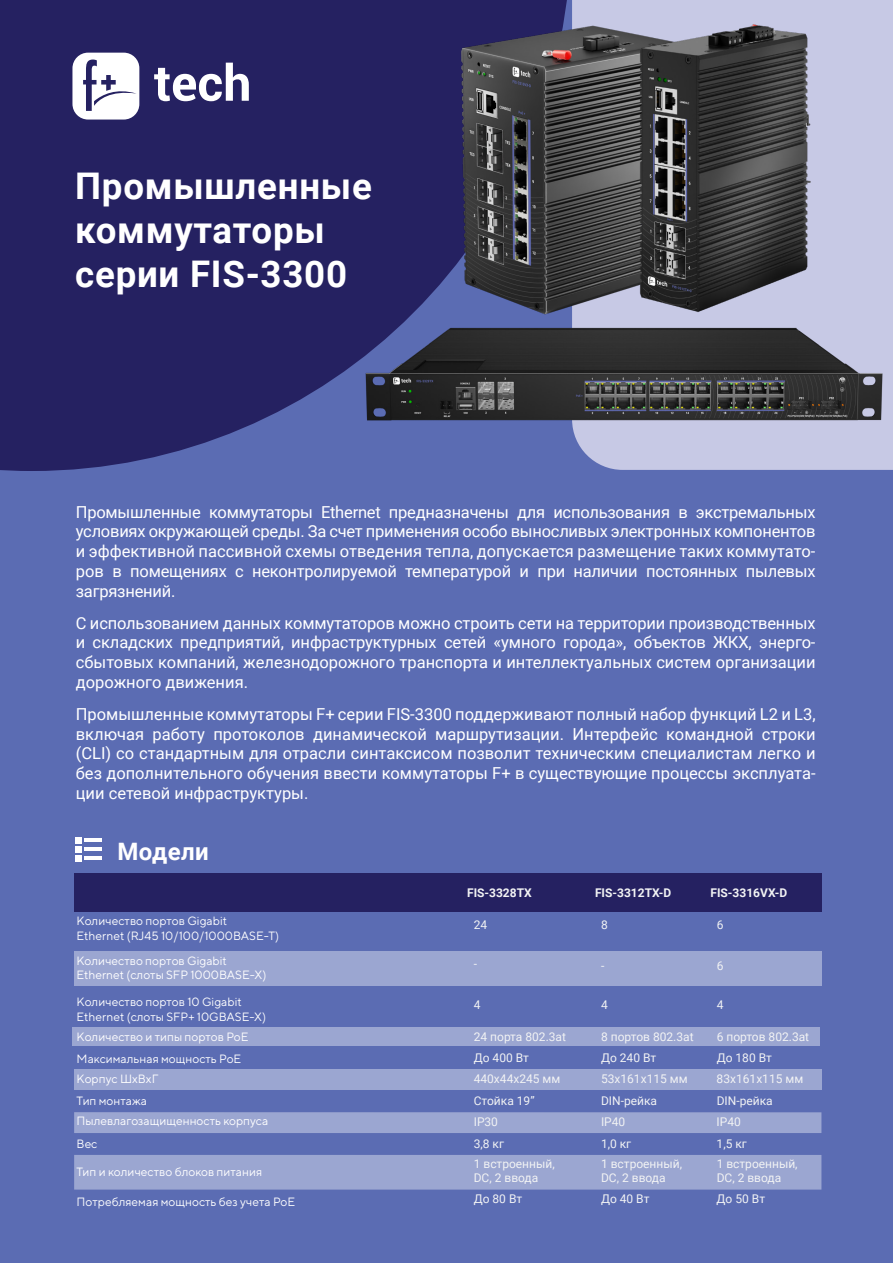
<style>
.page{position:relative;width:893px;height:1263px;background:#5b6cb3}
.page>*{position:absolute;margin:0;border:0;box-sizing:border-box;transform-origin:0 0}
.t1{font:700 36.75px/44.1px "Roboto";letter-spacing:.02em;color:#fff}
.t2{font:700 24px "Roboto";letter-spacing:.02em;color:#fff}
.t3{font:16.5px/19.8px "Roboto";color:#fff;text-align:justify}
.t4{font:12px/14.4px "TT Norms";color:#fff}
.t5{font:12px/14.4px "Roboto";color:#f2f3f4}
.t6{font:700 12px "Roboto";color:#f2f3f4}
</style>
<div class="page">
<svg style="left:0;top:0;width:567px;height:471px;background:#2a2969"></svg>
<div style="left:572px;top:0;width:321px;height:470px;background:#c7c9e5"></div>
<hr style="left:85px;top:839px;width:17px;height:3px;background:#fff">
<hr style="left:85px;top:848px;width:17px;height:3px;background:#fff">
<svg style="left:75px;top:837px;width:6px;height:24px"></svg>
<hr style="left:85px;top:857px;width:17px;height:3px;background:#fff">
<div style="left:74px;top:873px;width:747px;height:38px;background:#252161"></div>
<div style="left:74px;top:951px;width:747px;height:35px;background:#9ba6d1"></div>
<div style="left:74px;top:1069px;width:747px;height:20px;background:#9ba6d1"></div>
<div style="left:74px;top:1155px;width:747px;height:34px;background:#9ba6d1"></div>
<div style="left:74px;top:1112px;width:747px;height:21px;background:#9ba6d1"></div>
<div style="left:73px;top:1027px;width:747px;height:19px;background:#9ba6d1"></div>
<svg style="left:72px;top:53px;width:67px;height:67px;background:#d7d7e2"></svg>
<svg style="left:154px;top:63px;width:95px;height:38px;background:#817fa4"></svg>
<img style="left:359px;top:321px;width:530px;height:106px">
<img style="left:446px;top:16px;width:247px;height:307px">
<img style="left:630px;top:20px;width:183px;height:294px">
<h1 class="t1" style="left:75px;top:162px;width:298px">Промышленные коммутаторы серии FIS-3300</h1>
<p class="t3" style="left:76px;top:501px;width:741px">Промышленные коммутаторы Ethernet предназначены для использования в экстремальных условиях окружающей среды. За счет применения особо выносливых электронных компонентов и эффективной пассивной схемы отведения тепла, допускается размещение таких коммутато&shy;ров в помещениях с неконтролируемой температурой и при наличии постоянных пылевых загрязнений.</p>
<p class="t3" style="left:76px;top:612px;width:741px">С использованием данных коммутаторов можно строить сети на территории производственных и складских предприятий, инфраструктурных сетей «умного города», объектов ЖКХ, энерго&shy;сбытовых компаний, железнодорожного транспорта и интеллектуальных систем организации дорожного движения.</p>
<p class="t3" style="left:76px;top:703px;width:741px">Промышленные коммутаторы F+ серии FIS-3300 поддерживают полный набор функций L2 и L3, включая работу протоколов динамической маршрутизации. Интерфейс командной строки (CLI) со стандартным для отрасли синтаксисом позволит техническим специалистам легко и без дополнительного обучения ввести коммутаторы F+ в существующие процессы эксплуата&shy;ции сетевой инфраструктуры.</p>
<h2 class="t2" style="left:117px;top:834px;width:93px">Модели</h2>
<p class="t4" style="left:77px;top:914px;width:204px">Количество портов Gigabit<br>Ethernet (RJ45 10/100/1000BASE-T)</p>
<p class="t6" style="left:467px;top:884px;width:66px">FIS-3328TX</p>
<p class="t6" style="left:595px;top:884px;width:78px">FIS-3312TX-D</p>
<p class="t6" style="left:710px;top:884px;width:78px">FIS-3316VX-D</p>
<p class="t5" style="left:474px;top:917px;width:15px">24</p>
<p class="t5" style="left:601px;top:917px;width:8px">8</p>
<p class="t5" style="left:717px;top:917px;width:8px">6</p>
<p class="t4" style="left:76px;top:953px;width:192px">Количество портов Gigabit<br>Ethernet (слоты SFP 1000BASE-X)</p>
<p class="t5" style="left:474px;top:956px;width:5px">-</p>
<p class="t5" style="left:601px;top:958px;width:5px">-</p>
<p class="t5" style="left:717px;top:958px;width:8px">6</p>
<p class="t4" style="left:77px;top:995px;width:191px">Количество портов 10 Gigabit<br>Ethernet (слоты SFP+ 10GBASE-X)</p>
<p class="t4" style="left:77px;top:1025px;width:173px;line-height:22px">Количество и типы портов PoE<br>Максимальная мощность PoE</p>
<p class="t4" style="left:77px;top:1071px;width:83px">Корпус ШхВхГ</p>
<p class="t5" style="left:474px;top:997px;width:8px">4</p>
<p class="t5" style="left:601px;top:997px;width:8px">4</p>
<p class="t5" style="left:717px;top:997px;width:8px">4</p>
<p class="t5" style="left:474px;top:1029px;width:94px">24 порта 802.3at</p>
<p class="t5" style="left:601px;top:1029px;width:94px">8 портов 802.3at</p>
<p class="t5" style="left:717px;top:1029px;width:94px">6 портов 802.3at</p>
<p class="t5" style="left:474px;top:1050px;width:57px">До 400 Вт</p>
<p class="t5" style="left:601px;top:1050px;width:57px">До 240 Вт</p>
<p class="t5" style="left:717px;top:1050px;width:57px">До 180 Вт</p>
<p class="t5" style="left:474px;top:1071px;width:88px">440х44х245 мм</p>
<p class="t5" style="left:601px;top:1071px;width:88px">53х161х115 мм</p>
<p class="t5" style="left:717px;top:1071px;width:88px">83x161x115 мм</p>
<p class="t4" style="left:77px;top:1090px;width:193px;line-height:20px">Тип монтажа<br>Пылевлагозащищенность корпуса</p>
<p class="t5" style="left:474px;top:1093px;width:62px">Стойка 19”</p>
<p class="t5" style="left:601px;top:1093px;width:58px">DIN-рейка</p>
<p class="t5" style="left:717px;top:1093px;width:58px">DIN-рейка</p>
<p class="t5" style="left:474px;top:1114px;width:26px">IP30</p>
<p class="t5" style="left:601px;top:1114px;width:26px">IP40</p>
<p class="t5" style="left:717px;top:1114px;width:26px">IP40</p>
<p class="t4" style="left:77px;top:1136px;width:22px">Вес</p>
<p class="t4" style="left:77px;top:1164px;width:187px">Тип и количество блоков питания</p>
<p class="t4" style="left:77px;top:1194px;width:220px">Потребляемая мощность без учета РоЕ</p>
<p class="t5" style="left:474px;top:1136px;width:32px">3,8 кг</p>
<p class="t5" style="left:601px;top:1136px;width:32px">1,0 кг</p>
<p class="t5" style="left:717px;top:1136px;width:32px">1,5 кг</p>
<p class="t5" style="left:474px;top:1156px;width:82px">1 встроенный,<br>DC, 2 ввода</p>
<p class="t5" style="left:601px;top:1156px;width:82px">1 встроенный,<br>DC, 2 ввода</p>
<p class="t5" style="left:717px;top:1156px;width:82px">1 встроенный,<br>DC, 2 ввода</p>
<p class="t5" style="left:474px;top:1190px;width:50px">До 80 Вт</p>
<p class="t5" style="left:601px;top:1190px;width:50px">До 40 Вт</p>
<p class="t5" style="left:717px;top:1190px;width:50px">До 50 Вт</p>
</div>
